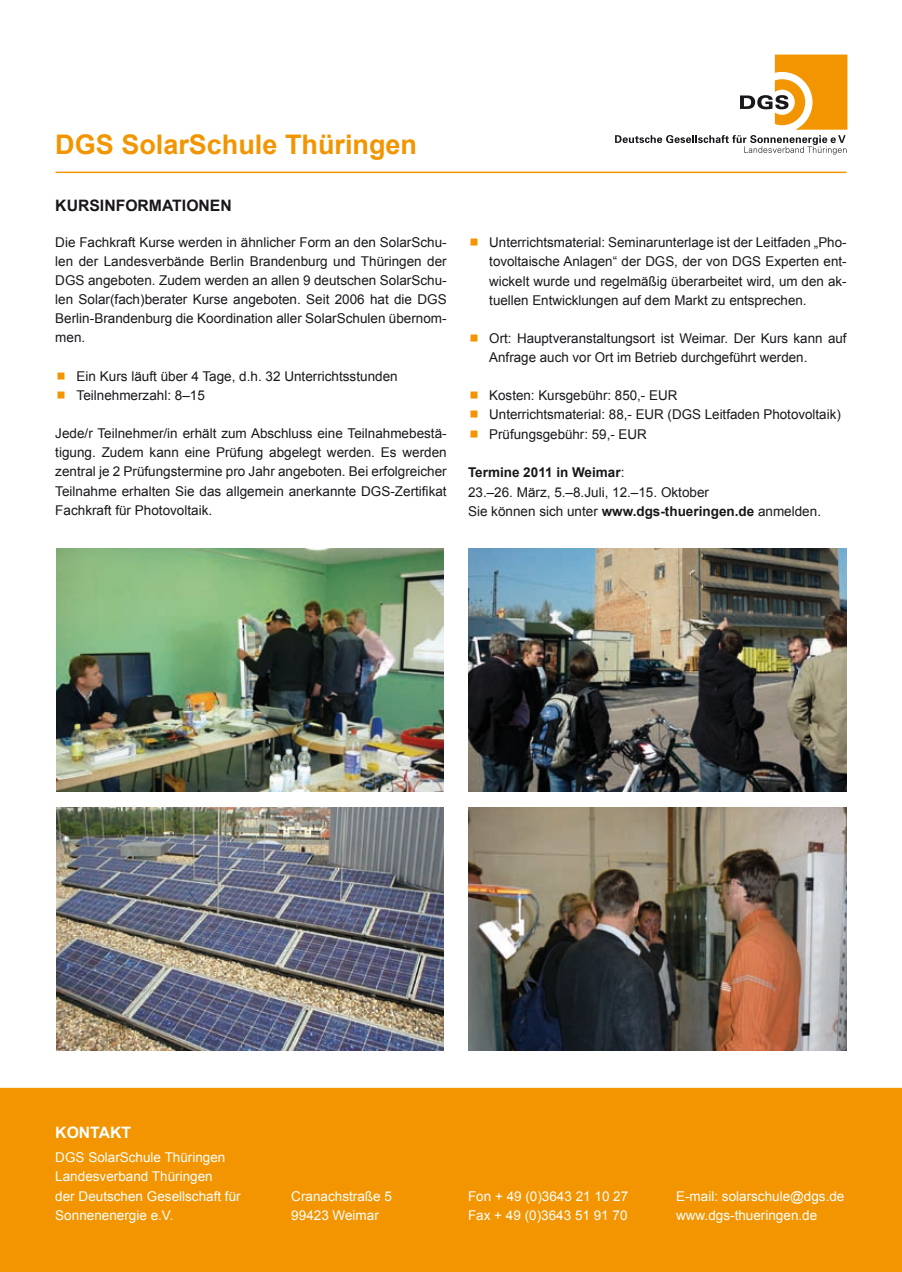
<style>
.page{position:relative;width:902px;height:1272px;background:#fff}
.page>*{position:absolute;margin:0;border:0;box-sizing:border-box;transform-origin:0 0}
.t1{font:700 27px "Arial";color:#f29500}
.t2{font:700 15.75px "Arial";color:#1a171c}
.t3{font:700 15.75px "Arial";color:#fff}
.t4{font:13.5px/19.2px "Arial";color:#1a171c}
.t5{font:13.5px/19.5px "Arial";color:#fff}
.s1{font-weight:700}
</style>
<div class="page">
<div style="left:0;top:1087px;width:901px;height:184px;background:#f29500"></div>
<hr style="left:56px;top:171px;width:789px;height:2px;background:#f29500">
<svg style="left:615px;top:54px;width:233px;height:100px"></svg>
<img style="left:56px;top:807px;width:387px;height:242px">
<img style="left:56px;top:549px;width:387px;height:242px">
<img style="left:468px;top:807px;width:378px;height:242px">
<img style="left:468px;top:549px;width:378px;height:242px">
<h1 class="t1" style="left:55px;top:127px;width:363px">DGS SolarSchule Thüringen</h1>
<p class="t2" style="left:55px;top:195px;width:178px">Kursinformationen</p>
<p class="t4" style="left:55px;top:232px;width:393px;text-align:justify">Die Fachkraft Kurse werden in ähnlicher Form an den SolarSchu&shy;len der Landesverbände Berlin Brandenburg und Thüringen der DGS angeboten. Zudem werden an allen 9 deutschen SolarSchu&shy;len Solar(fach)berater Kurse angeboten. Seit 2006 hat die DGS Berlin-Brandenburg die Koordination aller SolarSchulen übernom&shy;men.</p>
<p class="t4" style="left:77px;top:366px;width:322px">Ein Kurs läuft über 4 Tage, d.h. 32 Unterrichtsstunden<br>Teilnehmerzahl: 8–15</p>
<p class="t4" style="left:55px;top:424px;width:393px;text-align:justify">Jede/r Teilnehmer/in erhält zum Abschluss eine Teilnahmebestä&shy;tigung. Zudem kann eine Prüfung abgelegt werden. Es werden zentral je 2 Prüfungstermine pro Jahr angeboten. Bei erfolgreicher Teilnahme erhalten Sie das allgemein anerkannte DGS-Zertifikat Fachkraft für Photovoltaik.</p>
<p class="t4" style="left:489px;top:233px;width:359px;text-align:justify">Unterrichtsmaterial: Seminarunterlage ist der Leitfaden „Pho&shy;tovoltaische Anlagen“ der DGS, der von DGS Experten ent&shy;wickelt wurde und regelmäßig überarbeitet wird, um den ak&shy;tuellen Entwicklungen auf dem Markt zu entsprechen.</p>
<p class="t4" style="left:489px;top:329px;width:359px">Ort: Hauptveranstaltungsort ist Weimar. Der Kurs kann auf<br>Anfrage auch vor Ort im Betrieb durchgeführt werden.</p>
<p class="t4" style="left:489px;top:386px;width:353px">Kosten: Kursgebühr: 850,- EUR<br>Unterrichtsmaterial: 88,- EUR (DGS Leitfaden Photovoltaik)<br>Prüfungsgebühr: 59,- EUR</p>
<p class="t4" style="left:468px;top:463px;width:354px"><span class="s1">Termine 2011 in Weimar</span>:<br>23.–26. März, 5.–8.Juli, 12.–15. Oktober<br>Sie können sich unter <span class="s1">www.dgs-thueringen.de</span> anmelden.</p>
<p class="t3" style="left:55px;top:1121px;width:77px">Kontakt</p>
<p class="t5" style="left:55px;top:1147px;width:187px">DGS SolarSchule Thüringen<br>Landesverband Thüringen<br>der Deutschen Gesellschaft für<br>Sonnenenergie e.V.</p>
<p class="t5" style="left:291px;top:1186px;width:102px">Cranachstraße 5<br>99423 Weimar</p>
<p class="t5" style="left:468px;top:1186px;width:162px">Fon + 49 (0)3643 21 10 27<br>Fax + 49 (0)3643 51 91 70</p>
<p class="t5" style="left:676px;top:1186px;width:170px">E-mail: solarschule@dgs.de www.dgs-thueringen.de</p>
</div>
